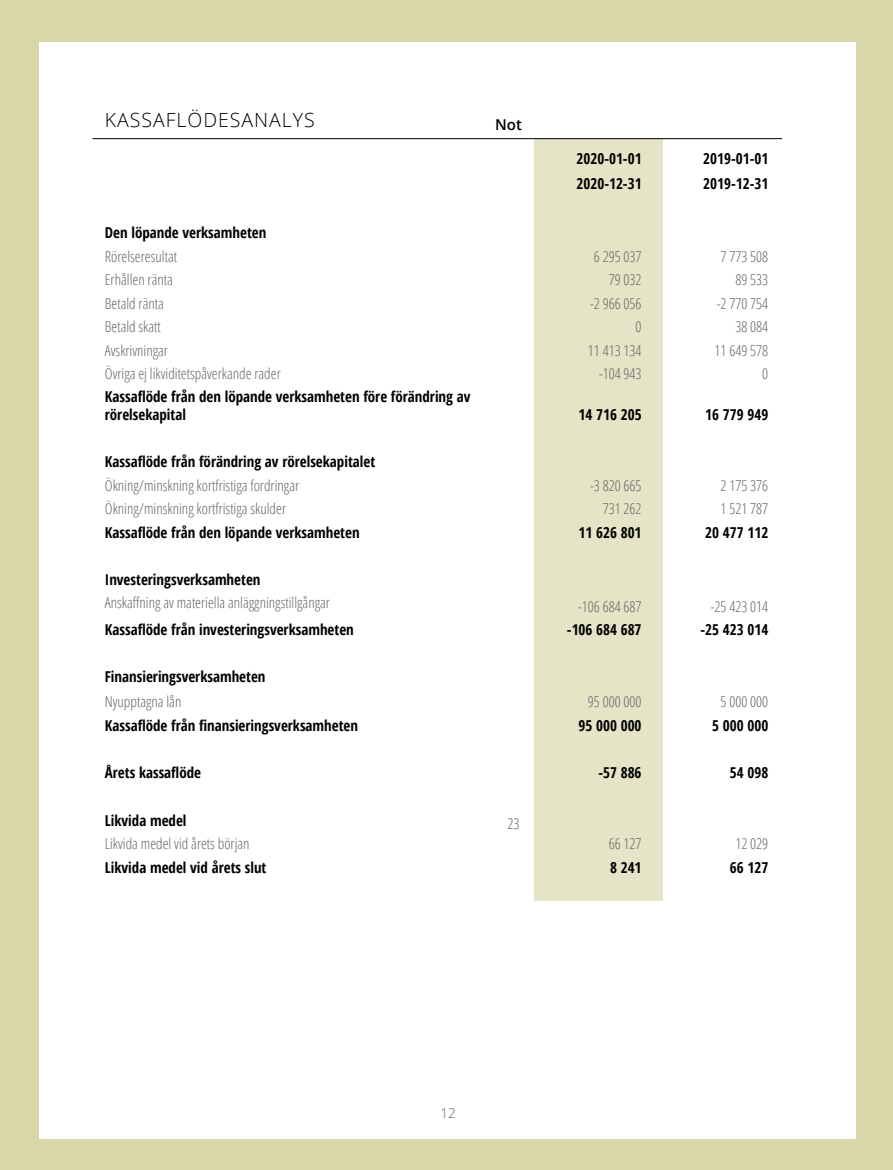
<style>
.page{position:relative;width:893px;height:1170px;background:#fff}
.page>*{position:absolute;margin:0;border:0;box-sizing:border-box;transform-origin:0 0}
.t1{font:300 19.5px "Open Sans";letter-spacing:.05em;color:#000}
.t2{font:700 15px/24.6px "Open Sans Condensed";color:#000}
.t3{font:300 15px "Open Sans Condensed";color:#646363}
.t4{font:600 15px "Open Sans";color:#000}
.t5{font:300 13.5px "Open Sans";color:#646363}
</style>
<div class="page">
<div style="left:0;top:0;width:893px;height:1169px;background:#d8d7aa"></div>
<div style="left:40px;top:42px;width:816px;height:1096px;background:#fff"></div>
<div style="left:534px;top:139px;width:128px;height:761px;background:#e5e4c7"></div>
<hr style="left:92px;top:138px;width:690px;height:1px;background:#000">
<h1 class="t1" style="left:105px;top:107px;width:211px">KASSAFLÖDESANALYS</h1>
<p class="t4" style="left:495px;top:115px;width:28px">Not</p>
<p class="t2" style="left:577px;top:146px;width:67px">2020-01-01<br>2020-12-31</p>
<p class="t2" style="left:703px;top:146px;width:67px">2019-01-01<br>2019-12-31</p>
<p class="t2" style="left:105px;top:220px;width:163px">Den löpande verksamheten</p>
<p class="t3" style="left:105px;top:246px;width:74px">Rörelseresultat</p>
<p class="t3" style="left:594px;top:246px;width:49px">6 295 037</p>
<p class="t3" style="left:721px;top:246px;width:49px">7 773 508</p>
<p class="t3" style="left:105px;top:269px;width:69px">Erhållen ränta</p>
<p class="t3" style="left:609px;top:269px;width:34px">79 032</p>
<p class="t3" style="left:735px;top:269px;width:34px">89 533</p>
<p class="t3" style="left:105px;top:293px;width:60px">Betald ränta</p>
<p class="t3" style="left:590px;top:293px;width:53px">-2 966 056</p>
<p class="t3" style="left:717px;top:293px;width:53px">-2 770 754</p>
<p class="t3" style="left:105px;top:316px;width:57px">Betald skatt</p>
<p class="t3" style="left:636px;top:316px;width:7px">0</p>
<p class="t3" style="left:735px;top:316px;width:34px">38 084</p>
<p class="t3" style="left:105px;top:340px;width:65px">Avskrivningar</p>
<p class="t3" style="left:588px;top:340px;width:55px">11 413 134</p>
<p class="t3" style="left:715px;top:340px;width:55px">11 649 578</p>
<p class="t3" style="left:105px;top:363px;width:177px">Övriga ej likviditetspåverkande rader</p>
<p class="t3" style="left:599px;top:363px;width:44px">-104 943</p>
<p class="t3" style="left:762px;top:363px;width:7px">0</p>
<p class="t2" style="left:105px;top:387px;width:367px;line-height:18px">Kassaflöde från den löpande verksamheten före förändring av rörelsekapital</p>
<p class="t2" style="left:579px;top:402px;width:64px">14 716 205</p>
<p class="t2" style="left:705px;top:402px;width:64px">16 779 949</p>
<p class="t2" style="left:105px;top:449px;width:272px">Kassaflöde från förändring av rörelsekapitalet</p>
<p class="t3" style="left:105px;top:475px;width:196px">Ökning/minskning kortfristiga fordringar</p>
<p class="t3" style="left:590px;top:475px;width:53px">-3 820 665</p>
<p class="t3" style="left:721px;top:475px;width:49px">2 175 376</p>
<p class="t3" style="left:105px;top:499px;width:183px">Ökning/minskning kortfristiga skulder</p>
<p class="t3" style="left:603px;top:499px;width:40px">731 262</p>
<p class="t3" style="left:721px;top:499px;width:49px">1 521 787</p>
<p class="t2" style="left:105px;top:520px;width:256px">Kassaflöde från den löpande verksamheten</p>
<p class="t2" style="left:579px;top:520px;width:64px">11 626 801</p>
<p class="t2" style="left:705px;top:520px;width:64px">20 477 112</p>
<p class="t2" style="left:105px;top:566px;width:157px">Investeringsverksamheten</p>
<p class="t3" style="left:105px;top:592px;width:227px">Anskaffning av materiella anläggningstillgångar</p>
<p class="t3" style="left:578px;top:596px;width:65px">-106 684 687</p>
<p class="t3" style="left:711px;top:596px;width:59px">-25 423 014</p>
<p class="t2" style="left:105px;top:617px;width:251px">Kassaflöde från investeringsverksamheten</p>
<p class="t2" style="left:567px;top:617px;width:76px">-106 684 687</p>
<p class="t2" style="left:701px;top:617px;width:69px">-25 423 014</p>
<p class="t2" style="left:105px;top:664px;width:162px">Finansieringsverksamheten</p>
<p class="t3" style="left:105px;top:691px;width:78px">Nyupptagna lån</p>
<p class="t3" style="left:588px;top:691px;width:55px">95 000 000</p>
<p class="t3" style="left:721px;top:691px;width:49px">5 000 000</p>
<p class="t2" style="left:105px;top:712px;width:255px">Kassaflöde från finansieringsverksamheten</p>
<p class="t2" style="left:579px;top:712px;width:64px">95 000 000</p>
<p class="t2" style="left:712px;top:712px;width:58px">5 000 000</p>
<p class="t2" style="left:105px;top:759px;width:98px">Årets kassaflöde</p>
<p class="t2" style="left:598px;top:759px;width:45px">-57 886</p>
<p class="t2" style="left:730px;top:759px;width:40px">54 098</p>
<p class="t2" style="left:105px;top:807px;width:83px">Likvida medel</p>
<p class="t3" style="left:105px;top:833px;width:146px">Likvida medel vid årets början</p>
<p class="t3" style="left:609px;top:833px;width:34px">66 127</p>
<p class="t3" style="left:735px;top:833px;width:34px">12 029</p>
<p class="t2" style="left:105px;top:854px;width:163px">Likvida medel vid årets slut</p>
<p class="t2" style="left:610px;top:854px;width:33px">8 241</p>
<p class="t2" style="left:730px;top:854px;width:40px">66 127</p>
<p class="t3" style="left:508px;top:813px;width:13px">23</p>
<p class="t5" style="left:439px;top:1102px;width:17px">12</p>
<p class="t5" style="left:441px;top:1103px;width:17px">12</p>
</div>
